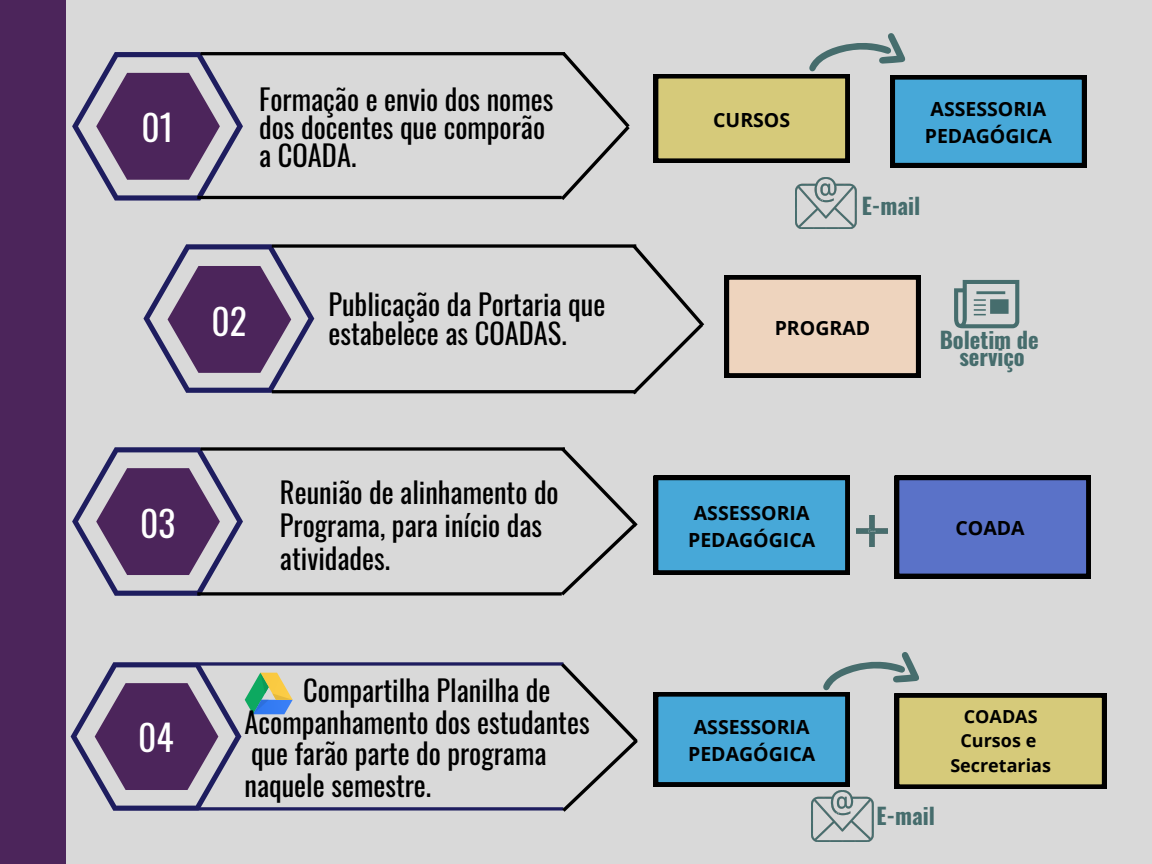
<style>
.page{position:relative;width:1152px;height:864px;background:#d9d9d9}
.page>*{position:absolute;margin:0;border:0;box-sizing:border-box;transform-origin:0 0}
.t1{font:35.55px "Oswald";color:#fff}
.t2{font:28.5px/31.5px "Oswald";color:#000}
.t3{font:700 22.5px/16.8px "Oswald";color:#466d6d;text-align:center}
.t4{font:700 19.5px/27px "Open Sans";color:#000}
.t5{font:700 18px/24.8px "Open Sans";color:#000;text-align:center}
</style>
<div class="page">
<svg style="left:72px;top:52px;width:171px;height:149px"></svg>
<hr style="left:200px;top:52px;width:365px;height:3px;background:#000">
<hr style="left:197px;top:196px;width:365px;height:3px;background:#000">
<svg style="left:557px;top:52px;width:73px;height:148px"></svg>
<svg style="left:143px;top:244px;width:171px;height:149px"></svg>
<svg style="left:272px;top:244px;width:357px;height:4px"></svg>
<hr style="left:272px;top:390px;width:364px;height:3px;background:#000">
<svg style="left:629px;top:244px;width:76px;height:151px"></svg>
<svg style="left:72px;top:447px;width:171px;height:149px"></svg>
<svg style="left:200px;top:447px;width:357px;height:4px"></svg>
<svg style="left:197px;top:592px;width:360px;height:4px"></svg>
<svg style="left:557px;top:447px;width:81px;height:149px"></svg>
<svg style="left:293px;top:807px;width:264px;height:4px"></svg>
<svg style="left:293px;top:662px;width:264px;height:4px"></svg>
<div style="left:0;top:0;width:65px;height:864px;background:#4c255b"></div>
<svg style="left:725px;top:275px;width:195px;height:103px;background:#d1baa7"></svg>
<svg style="left:654px;top:476px;width:196px;height:99px;background:#3d91ba"></svg>
<svg style="left:654px;top:652px;width:452px;height:137px"></svg>
<svg style="left:71px;top:662px;width:222px;height:149px"></svg>
<img style="left:811px;top:791px;width:62px;height:50px">
<svg style="left:895px;top:476px;width:196px;height:102px;background:#4e63ae"></svg>
<img style="left:856px;top:515px;width:32px;height:32px">
<svg style="left:557px;top:662px;width:81px;height:150px"></svg>
<svg style="left:654px;top:33px;width:432px;height:134px"></svg>
<img style="left:795px;top:178px;width:62px;height:50px">
<svg style="left:954px;top:280px;width:65px;height:48px"></svg>
<p class="t2" style="left:259px;top:84px;width:296px;line-height:28.2px">Formação e envio dos nomes dos docentes que comporão a COADA.</p>
<p class="t4" style="left:931px;top:95px;width:117px">ASSESSORIA</p>
<p class="t4" style="left:713px;top:106px;width:79px">CURSOS</p>
<p class="t1" style="left:142px;top:100px;width:34px">01</p>
<p class="t4" style="left:925px;top:122px;width:129px">PEDAGÓGICA</p>
<p class="t1" style="left:211px;top:293px;width:37px">02</p>
<p class="t2" style="left:328px;top:289px;width:278px;line-height:28.2px">Publicação da Portaria que estabelece as COADAS.</p>
<p class="t1" style="left:140px;top:495px;width:37px">03</p>
<p class="t1" style="left:138px;top:710px;width:37px">04</p>
<p class="t2" style="left:280px;top:475px;width:280px;line-height:32.7px">Reunião de alinhamento do<br>Programa, para início das atividades.</p>
<p class="t2" style="left:245px;top:674px;width:347px;text-indent:59px">Compartilha Planilha de<br>Acompanhamento dos estudantes que farão parte do programa naquele semestre.</p>
<p class="t3" style="left:862px;top:196px;width:60px">E-mail</p>
<p class="t4" style="left:775px;top:314px;width:97px">PROGRAD</p>
<p class="t3" style="left:940px;top:331px;width:101px">Boletim de serviço</p>
<p class="t4" style="left:688px;top:499px;width:129px">ASSESSORIA<br>PEDAGÓGICA</p>
<p class="t4" style="left:955px;top:514px;width:71px">COADA</p>
<p class="t4" style="left:688px;top:713px;width:129px">ASSESSORIA<br>PEDAGÓGICA</p>
<p class="t5" style="left:950px;top:703px;width:102px">COADAS<br>Cursos e<br>Secretarias</p>
<p class="t3" style="left:877px;top:806px;width:60px">E-mail</p>
</div>
